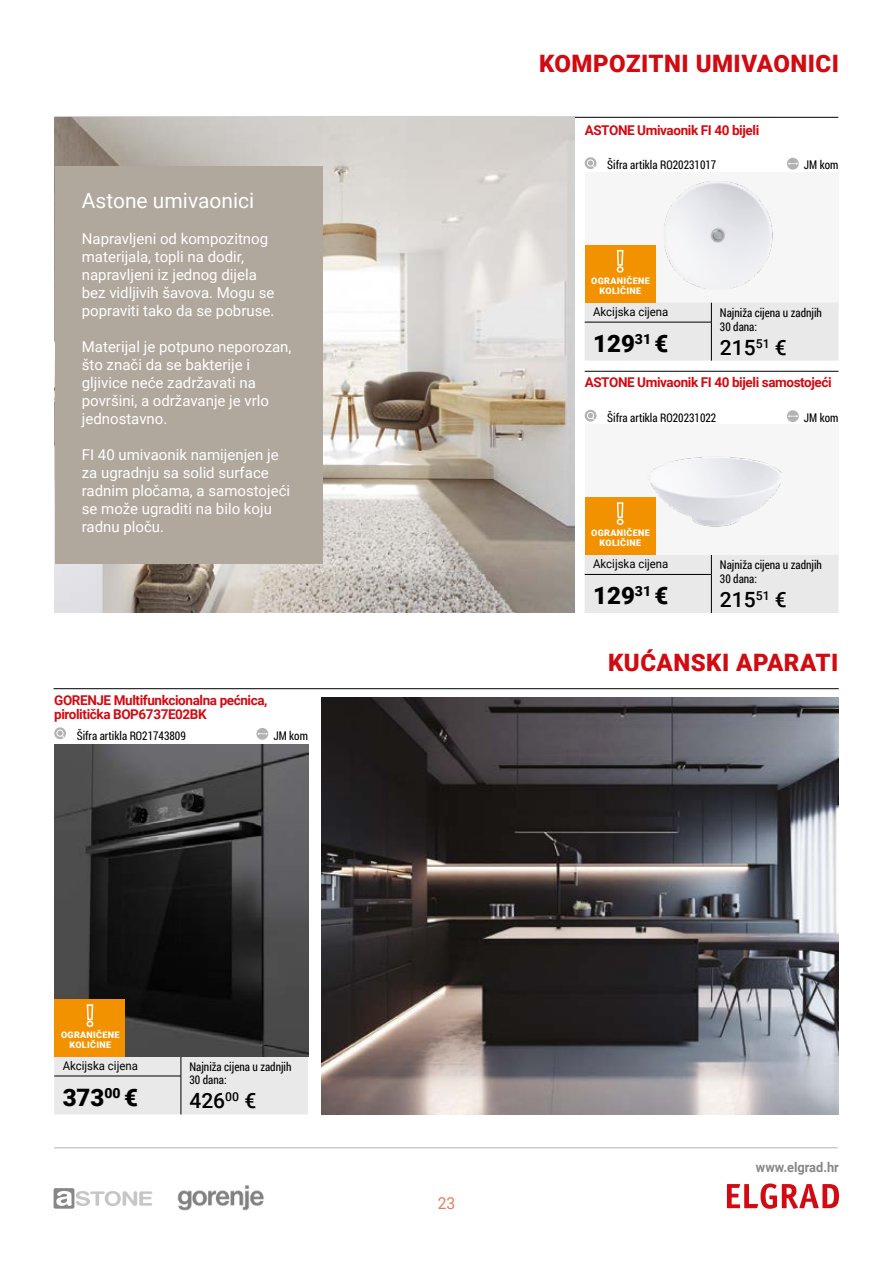
<style>
.page{position:relative;width:893px;height:1263px;background:#fff}
.page>*{position:absolute;margin:0;border:0;box-sizing:border-box;transform-origin:0 0}
.t1{font:900 24px "Roboto";letter-spacing:.02em;color:#d20a11}
.t2{font:900 24px "Roboto";color:#000}
.t3{font:500 21px "Roboto";color:#000}
.t4{font:21px "Roboto";color:#fff}
.t5{font:16.5px "Roboto";color:#e17f63;scale:.95 1}
.t6{font:15px/18px "Roboto";color:#fff}
.t7{font:900 13.95px "Roboto";color:#000}
.t8{font:700 13.5px/13.5px "Roboto";letter-spacing:-.03em;color:#d20a11}
.t9{font:700 13.5px "Roboto";color:#878787;scale:.95 1}
.t10{font:12px/13.5px "Roboto Condensed";color:#000;scale:.93 1}
.t11{font:12px "Roboto";color:#000;scale:.95 1}
.t12{font:900 9px/10.5px "Roboto";letter-spacing:.035em;color:#fff;text-align:center}
.s1{font-size:24px}
</style>
<div class="page">
<hr style="left:54px;top:1147px;width:784px;height:1px;background:#b3b2b2">
<svg style="left:727px;top:1183px;width:112px;height:26px"></svg>
<hr style="left:55px;top:117px;width:783px;height:1px;background:#000">
<img style="left:321px;top:698px;width:518px;height:417px">
<div style="left:585px;top:157px;width:11px;height:12px;background:#b3b2b2;border-radius:50%"></div>
<div style="left:587px;top:159px;width:7px;height:8px;border:1px solid #fff;border-radius:50%"></div>
<svg style="left:591px;top:164px;width:6px;height:5px"></svg>
<div style="left:787px;top:158px;width:12px;height:12px;background:#b3b2b2;border-radius:50%"></div>
<svg style="left:788px;top:162px;width:10px;height:3px"></svg>
<div style="left:585px;top:172px;width:253px;height:136px;background:#f6f6f6"></div>
<img style="left:664px;top:181px;width:109px;height:108px">
<svg style="left:585px;top:371px;width:16px;height:1px"></svg>
<hr style="left:601px;top:371px;width:180px;height:1px;background:#000">
<svg style="left:781px;top:371px;width:16px;height:1px"></svg>
<hr style="left:797px;top:371px;width:41px;height:1px;background:#000">
<svg style="left:585px;top:410px;width:11px;height:12px"></svg>
<div style="left:587px;top:412px;width:7px;height:7px;border:1px solid #fff;border-radius:50%"></div>
<svg style="left:591px;top:417px;width:6px;height:5px"></svg>
<div style="left:787px;top:410px;width:12px;height:12px;background:#b3b2b2;border-radius:50%"></div>
<svg style="left:788px;top:415px;width:10px;height:2px"></svg>
<div style="left:585px;top:424px;width:253px;height:137px;background:#f6f6f6"></div>
<div style="left:585px;top:303px;width:253px;height:58px;background:#e9e9e9"></div>
<hr style="left:711px;top:322px;width:1px;height:39px;background:#000">
<hr style="left:585px;top:322px;width:127px;height:1px;background:#000">
<div style="left:585px;top:555px;width:253px;height:58px;background:#e9e9e9"></div>
<hr style="left:711px;top:575px;width:1px;height:38px;background:#000">
<hr style="left:585px;top:574px;width:127px;height:1px;background:#000">
<div style="left:585px;top:245px;width:71px;height:58px;background:#f39200"></div>
<svg style="left:616px;top:249px;width:8px;height:24px"></svg>
<div style="left:585px;top:497px;width:71px;height:58px;background:#f39200"></div>
<svg style="left:616px;top:502px;width:8px;height:23px"></svg>
<svg style="left:54px;top:1188px;width:98px;height:21px"></svg>
<img style="left:177px;top:1185px;width:87px;height:26px">
<img style="left:649px;top:457px;width:134px;height:70px">
<hr style="left:54px;top:688px;width:785px;height:1px;background:#000">
<img style="left:55px;top:118px;width:519px;height:495px">
<svg style="left:54px;top:727px;width:12px;height:12px"></svg>
<div style="left:56px;top:729px;width:8px;height:8px;border:1px solid #fff;border-radius:50%"></div>
<div style="left:256px;top:728px;width:12px;height:12px;background:#b3b2b2;border-radius:50%"></div>
<svg style="left:258px;top:733px;width:9px;height:2px"></svg>
<div style="left:54px;top:1056px;width:254px;height:58px;background:#e9e9e9"></div>
<hr style="left:181px;top:1076px;width:1px;height:38px;background:#000">
<hr style="left:54px;top:1076px;width:127px;height:1px;background:#000">
<div style="left:55px;top:166px;width:268px;height:398px;background:#b0a79d"></div>
<img style="left:55px;top:745px;width:253px;height:312px">
<div style="left:55px;top:999px;width:70px;height:58px;background:#f39200"></div>
<svg style="left:86px;top:1004px;width:8px;height:23px"></svg>
<h2 class="t4" style="left:82px;top:186px;width:174px">Astone umivaonici</h2>
<p class="t6" style="left:82px;top:229px;width:194px">Napravljeni od kompozitnog materijala, topli na dodir, napravljeni iz jednog dijela bez vidljivih šavova. Mogu se popraviti tako da se pobruse.</p>
<p class="t6" style="left:82px;top:337px;width:211px">Materijal je potpuno neporozan, što znači da se bakterije i gljivice neće zadržavati na površini, a održavanje je vrlo jednostavno.</p>
<p class="t6" style="left:82px;top:445px;width:210px">FI 40 umivaonik namijenjen je za ugradnju sa solid surface radnim pločama, a samostojeći se može ugraditi na bilo koju radnu ploču.</p>
<p class="t8" style="left:54px;top:693px;width:215px">GORENJE Multifunkcionalna pećnica, pirolitička BOP6737E02BK</p>
<p class="t10" style="left:77px;top:728px;width:119px">Šifra artikla RO21743809</p>
<p class="t10" style="left:273px;top:728px;width:39px">JM kom</p>
<p class="t12" style="left:61px;top:1029px;width:60px">OGRANIČENE<br>KOLIČINE</p>
<p class="t11" style="left:63px;top:1057px;width:81px">Akcijska cijena</p>
<p class="t10" style="left:189px;top:1059px;width:111px">Najniža cijena u zadnjih<br>30 dana:</p>
<h2 class="t3" style="left:189px;top:1086px;width:68px">426<sup>00</sup> €</h2>
<h1 class="t2" style="left:63px;top:1080px;width:43px">373</h1>
<p class="t7" style="left:104px;top:1083px;width:35px">00 <span class="s1">€</span></p>
<h1 class="t1" style="left:539px;top:47px;width:301px">KOMPOZITNI UMIVAONICI</h1>
<p class="t8" style="left:585px;top:123px;width:176px">ASTONE Umivaonik FI 40 bijeli</p>
<p class="t10" style="left:607px;top:158px;width:119px">Šifra artikla RO20231017</p>
<p class="t10" style="left:804px;top:158px;width:39px">JM kom</p>
<p class="t12" style="left:591px;top:275px;width:60px">OGRANIČENE<br>KOLIČINE</p>
<p class="t11" style="left:593px;top:303px;width:81px">Akcijska cijena</p>
<p class="t10" style="left:720px;top:306px;width:111px">Najniža cijena u zadnjih<br>30 dana:</p>
<h2 class="t3" style="left:720px;top:332px;width:68px">215<sup>51</sup> €</h2>
<h1 class="t2" style="left:593px;top:327px;width:43px">129</h1>
<p class="t7" style="left:635px;top:329px;width:35px">31 <span class="s1">€</span></p>
<p class="t8" style="left:585px;top:375px;width:249px">ASTONE Umivaonik FI 40 bijeli samostojeći</p>
<p class="t10" style="left:607px;top:410px;width:119px">Šifra artikla RO20231022</p>
<p class="t10" style="left:804px;top:410px;width:39px">JM kom</p>
<p class="t12" style="left:591px;top:527px;width:60px">OGRANIČENE<br>KOLIČINE</p>
<p class="t11" style="left:593px;top:556px;width:81px">Akcijska cijena</p>
<p class="t10" style="left:720px;top:558px;width:111px">Najniža cijena u zadnjih<br>30 dana:</p>
<h2 class="t3" style="left:720px;top:585px;width:68px">215<sup>51</sup> €</h2>
<h1 class="t2" style="left:593px;top:579px;width:43px">129</h1>
<p class="t7" style="left:635px;top:582px;width:35px">31 <span class="s1">€</span></p>
<h1 class="t1" style="left:608px;top:646px;width:232px">KUĆANSKI APARATI</h1>
<p class="t5" style="left:438px;top:1191px;width:20px">23</p>
<p class="t9" style="left:756px;top:1157px;width:89px">www.elgrad.hr</p>
</div>
